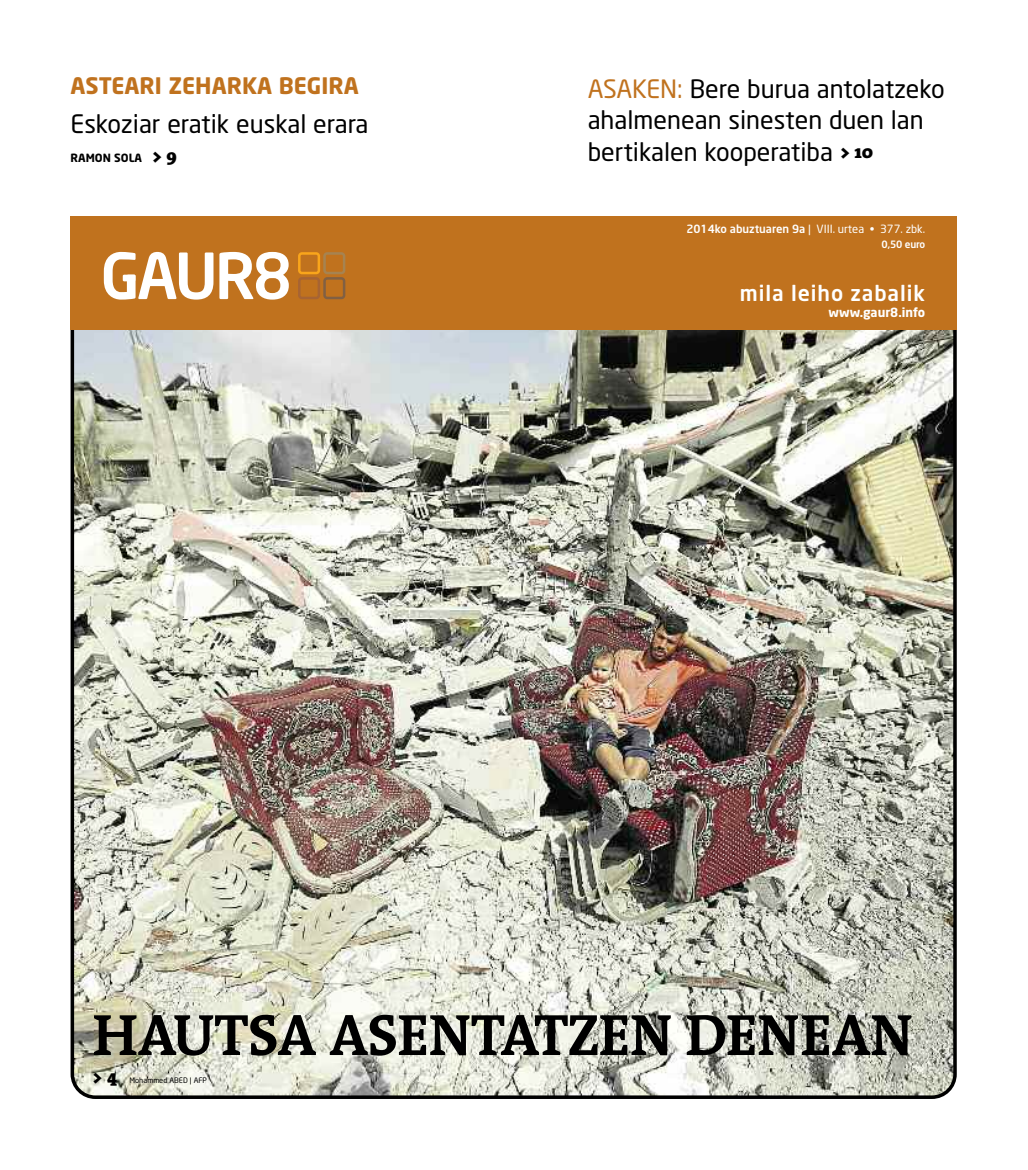
<style>
.page{position:relative;width:1028px;height:1170px;background:#fff}
.page>*{position:absolute;margin:0;border:0;box-sizing:border-box;transform-origin:0 0}
.t1{font:700 58.75px "The Antiqua B7";letter-spacing:-.015em;color:#000}
.t2{font:25px/31.2px "Neo Sans";color:#000}
.t3{font:700 22.5px "Neo Sans";color:#c0721e}
.t4{font:500 21.25px "Neo Sans";letter-spacing:.045em;color:#fff}
.t5{font:900 17.5px "The Antiqua B9";color:#000}
.t6{font:700 12.5px "Neo Sans";color:#fff}
.t7{font:11.25px "Neo Sans";color:#fff}
.t8{font:700 11.25px "Neo Sans";color:#000}
.t9{font:500 10px "Neo Sans";letter-spacing:-.02em;color:#fff}
.t10{font:7.5px "Neo Sans";color:#000}
.s1{font-family:"The Antiqua B9";font-weight:900;font-size:17.5px}
.s2{color:#c0721e}
.s3{font-weight:500}
</style>
<div class="page">
<img style="left:71px;top:329px;width:885px;height:769px">
<div style="left:71px;top:216px;width:885px;height:113px;background:#c0721e"></div>
<svg style="left:104px;top:252px;width:109px;height:47px"></svg>
<svg style="left:219px;top:252px;width:70px;height:47px"></svg>
<div style="left:123px;top:275px;width:12px;height:6px;background:#fff"></div>
<div style="left:298px;top:277px;width:22px;height:22px;border:3px solid #a76433;border-radius:3px"></div>
<div style="left:298px;top:252px;width:22px;height:22px;border:3px solid #f9a51b;border-radius:3px"></div>
<div style="left:323px;top:277px;width:22px;height:22px;border:3px solid #816043;border-radius:3px"></div>
<div style="left:323px;top:252px;width:22px;height:22px;border:3px solid #a68351;border-radius:3px"></div>
<p class="t3" style="left:71px;top:77px;width:290px">ASTEARI ZEHARKA BEGIRA</p>
<p class="t2" style="left:71px;top:110px;width:299px">Eskoziar eratik euskal erara</p>
<p class="t8" style="left:71px;top:153px;width:108px">RAMON SOLA <span class="s1">&gt; 9</span></p>
<p class="t2" style="left:587px;top:75px;width:358px"><span class="s2">ASAKEN:</span> Bere burua antolatzeko ahalmenean sinesten duen lan bertikalen kooperatiba <span class="s1">&gt; 10</span></p>
<p class="t7" style="left:686px;top:224px;width:240px"><span class="s3">2014ko abuztuaren 9a</span> | VIII. urtea • 377. zbk.</p>
<p class="t9" style="left:881px;top:241px;width:45px">0,50 euro</p>
<p class="t4" style="left:740px;top:284px;width:187px">mila leiho zabalik</p>
<p class="t6" style="left:828px;top:307px;width:98px">www.gaur8.info</p>
<h1 class="t1" style="left:92px;top:1015px;width:822px">HAUTSA ASENTATZEN DENEAN</h1>
<p class="t5" style="left:92px;top:1071px;width:26px">&gt;4</p>
<p class="t10" style="left:129px;top:1077px;width:79px">Mohammed ABED | AFP</p>
</div>
